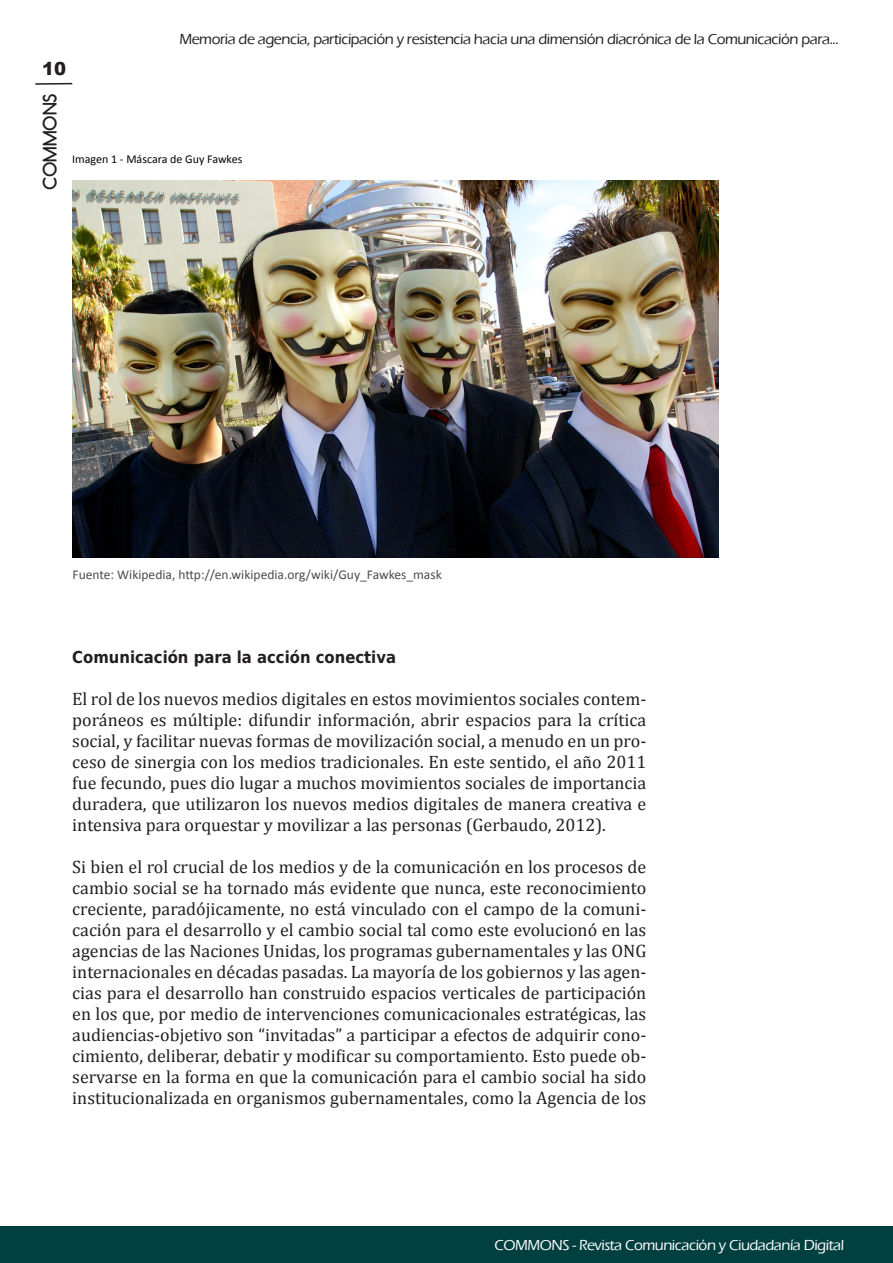
<style>
.page{position:relative;width:893px;height:1263px;background:#fff}
.page>*{position:absolute;margin:0;border:0;box-sizing:border-box;transform-origin:0 0}
.CUERPO{font:18px/21px "Cambria";color:#231f20;text-align:justify}
.t1{font:700 18px "Comfortaa";color:#231f20}
.t2{font:900 18px "Arial";color:#231f20}
.CUERPO-2{font:700 16.5px "DejaVu Sans Condensed";color:#231f20}
.t3{font:500 15px "Eras ITC";letter-spacing:-.03em;color:#231f20}
.t4{font:500 15px "Eras ITC";letter-spacing:-.03em;color:#fff}
.CUERPO-3{font:13.5px "Calibri";color:#4b4c4d}
.t5{font:12px "Calibri";color:#040503}
</style>
<div class="page">
<div style="left:0;top:1227px;width:893px;height:36px;background:#023f40"></div>
<hr style="left:35px;top:83px;width:37px;height:2px;background:#231f20">
<img style="left:72px;top:181px;width:647px;height:376px">
<p class="t2" style="left:42px;top:56px;width:26px">10</p>
<p class="t3" style="left:179px;top:31px;width:661px">Memoria de agencia, participación y resistencia hacia una dimensión diacrónica de la Comunicación para...</p>
<p class="t1" style="left:39px;top:190px;width:98px;rotate:-90deg">COMMONS</p>
<p class="t5" style="left:72px;top:152px;width:172px">Imagen 1 - Máscara de Guy Fawkes</p>
<p class="CUERPO-3" style="left:72px;top:566px;width:371px">Fuente: Wikipedia, http://en.wikipedia.org/wiki/Guy_Fawkes_mask</p>
<p class="CUERPO-2" style="left:72px;top:644px;width:325px">Comunicación para la acción conectiva</p>
<p class="CUERPO" style="left:72px;top:688px;width:576px">El rol de los nuevos medios digitales en estos movimientos sociales contem&shy;poráneos es múltiple: difundir información, abrir espacios para la crítica social, y facilitar nuevas formas de movilización social, a menudo en un pro&shy;ceso de sinergia con los medios tradicionales. En este sentido, el año 2011 fue fecundo, pues dio lugar a muchos movimientos sociales de importancia duradera, que utilizaron los nuevos medios digitales de manera creativa e intensiva para orquestar y movilizar a las personas (Gerbaudo, 2012).</p>
<p class="CUERPO" style="left:72px;top:856px;width:576px">Si bien el rol crucial de los medios y de la comunicación en los procesos de cambio social se ha tornado más evidente que nunca, este reconocimiento creciente, paradójicamente, no está vinculado con el campo de la comuni&shy;cación para el desarrollo y el cambio social tal como este evolucionó en las agencias de las Naciones Unidas, los programas gubernamentales y las ONG internacionales en décadas pasadas. La mayoría de los gobiernos y las agen&shy;cias para el desarrollo han construido espacios verticales de participación en los que, por medio de intervenciones comunicacionales estratégicas, las audiencias-objetivo son “invitadas” a participar a efectos de adquirir cono&shy;cimiento, deliberar, debatir y modificar su comportamiento. Esto puede ob&shy;servarse en la forma en que la comunicación para el cambio social ha sido institucionalizada en organismos gubernamentales, como la Agencia de los</p>
<p class="t4" style="left:495px;top:1237px;width:351px">COMMONS - Revista Comunicación y Ciudadanía Digital</p>
</div>
